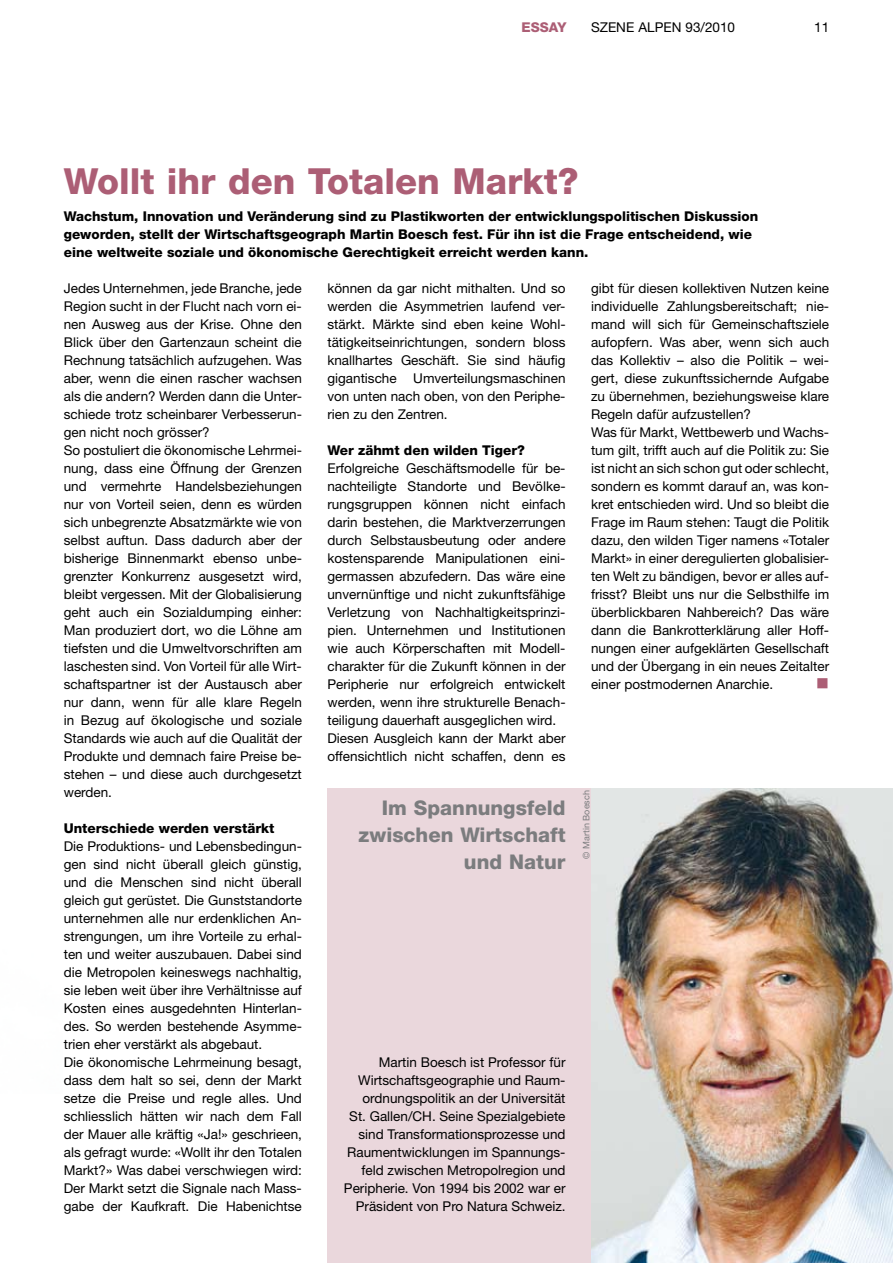
<style>
.page{position:relative;width:893px;height:1263px;background:#fff}
.page>*{position:absolute;margin:0;border:0;box-sizing:border-box;transform-origin:0 0}
.t1{font:800 36px "Helvetica Neue LT";color:#ac5e75}
.t2{font:800 20.25px/27px "Helvetica Neue LT";color:#7b7c7e;text-align:right}
.t3{font:13.5px/18px "Helvetica Neue LT";color:#000}
.t4{font:800 13.5px/18px "Helvetica Neue LT";color:#000}
.t5{font:800 13.5px "Helvetica Neue LT";color:#ac5e75}
.t6{font:9px "Helvetica Neue LT";color:#7b7c7e}
</style>
<div class="page">
<div style="left:327px;top:788px;width:566px;height:475px;background:#ead7dc"></div>
<img style="left:591px;top:788px;width:302px;height:475px">
<p class="t5" style="left:522px;top:19px;width:46px">ESSAY</p>
<p class="t3" style="left:591px;top:18px;width:146px">SZENE ALPEN 93/2010</p>
<p class="t3" style="left:814px;top:18px;width:17px">11</p>
<h1 class="t1" style="left:64px;top:160px;width:516px">Wollt ihr den Totalen Markt?</h1>
<p class="t4" style="left:64px;top:207px;width:696px">Wachstum, Innovation und Veränderung sind zu Plastikworten der entwicklungspolitischen Diskussion geworden, stellt der Wirtschaftsgeograph Martin Boesch fest. Für ihn ist die Frage entscheidend, wie eine weltweite soziale und ökonomische Gerechtigkeit erreicht werden kann.</p>
<p class="t3" style="left:591px;top:279px;width:240px">gibt für diesen kollektiven Nutzen keine individuelle Zahlungsbereitschaft; nie&shy;mand will sich für Gemeinschaftsziele aufopfern. Was aber, wenn sich auch das Kollektiv – also die Politik – wei&shy;gert, diese zukunftssichernde Aufgabe zu übernehmen, beziehungsweise klare Regeln dafür aufzustellen?<br>Was für Markt, Wettbewerb und Wachs&shy;tum gilt, trifft auch auf die Politik zu: Sie ist nicht an sich schon gut oder schlecht, sondern es kommt darauf an, was kon&shy;kret entschieden wird. Und so bleibt die Frage im Raum stehen: Taugt die Politik dazu, den wilden Tiger namens «Totaler Markt» in einer deregulierten globalisier&shy;ten Welt zu bändigen, bevor er alles auf&shy;frisst? Bleibt uns nur die Selbsthilfe im überblickbaren Nahbereich? Das wäre dann die Bankrotterklärung aller Hoff&shy;nungen einer aufgeklärten Gesellschaft und der Übergang in ein neues Zeitalter einer postmodernen Anarchie.</p>
<p class="t3" style="left:327px;top:279px;width:240px;text-align:justify">können da gar nicht mithalten. Und so werden die Asymmetrien laufend ver&shy;stärkt. Märkte sind eben keine Wohl&shy;tätigkeitseinrichtungen, sondern bloss knallhartes Geschäft. Sie sind häufig gigantische Umverteilungsmaschinen von unten nach oben, von den Periphe&shy;rien zu den Zentren.</p>
<p class="t4" style="left:327px;top:441px;width:199px">Wer zähmt den wilden Tiger?</p>
<p class="t3" style="left:327px;top:459px;width:240px">Erfolgreiche Geschäftsmodelle für be&shy;nachteiligte Standorte und Bevölke&shy;rungsgruppen können nicht einfach darin bestehen, die Marktverzerrungen durch Selbstausbeutung oder andere kostensparende Manipulationen eini&shy;germassen abzufedern. Das wäre eine unvernünftige und nicht zukunftsfähige Verletzung von Nachhaltigkeitsprinzi&shy;pien. Unternehmen und Institutionen wie auch Körperschaften mit Modell&shy;charakter für die Zukunft können in der Peripherie nur erfolgreich entwickelt werden, wenn ihre strukturelle Benach&shy;teiligung dauerhaft ausgeglichen wird.<br>Diesen Ausgleich kann der Markt aber offensichtlich nicht schaffen, denn es</p>
<p class="t3" style="left:64px;top:279px;width:240px">Jedes Unternehmen, jede Branche, jede Region sucht in der Flucht nach vorn ei&shy;nen Ausweg aus der Krise. Ohne den Blick über den Gartenzaun scheint die Rechnung tatsächlich aufzugehen. Was aber, wenn die einen rascher wachsen als die andern? Werden dann die Unter&shy;schiede trotz scheinbarer Verbesserun&shy;gen nicht noch grösser?<br>So postuliert die ökonomische Lehrmei&shy;nung, dass eine Öffnung der Grenzen und vermehrte Handelsbeziehungen nur von Vorteil seien, denn es würden sich unbegrenzte Absatzmärkte wie von selbst auftun. Dass dadurch aber der bisherige Binnenmarkt ebenso unbe&shy;grenzter Konkurrenz ausgesetzt wird, bleibt vergessen. Mit der Globalisierung geht auch ein Sozialdumping einher:<br>Man produziert dort, wo die Löhne am tiefsten und die Umweltvorschriften am laschesten sind. Von Vorteil für alle Wirt&shy;schaftspartner ist der Austausch aber nur dann, wenn für alle klare Regeln in Bezug auf ökologische und soziale Standards wie auch auf die Qualität der Produkte und demnach faire Preise be&shy;stehen – und diese auch durchgesetzt werden.</p>
<p class="t4" style="left:64px;top:819px;width:212px">Unterschiede werden verstärkt</p>
<p class="t3" style="left:64px;top:837px;width:240px">Die Produktions- und Lebensbedingun&shy;gen sind nicht überall gleich günstig, und die Menschen sind nicht überall gleich gut gerüstet. Die Gunststandorte unternehmen alle nur erdenklichen An&shy;strengungen, um ihre Vorteile zu erhal&shy;ten und weiter auszubauen. Dabei sind die Metropolen keineswegs nachhaltig, sie leben weit über ihre Verhältnisse auf Kosten eines ausgedehnten Hinterlan&shy;des. So werden bestehende Asymme&shy;trien eher verstärkt als abgebaut.<br>Die ökonomische Lehrmeinung besagt, dass dem halt so sei, denn der Markt setze die Preise und regle alles. Und schliesslich hätten wir nach dem Fall der Mauer alle kräftig «Ja!» geschrieen, als gefragt wurde: «Wollt ihr den Totalen Markt?» Was dabei verschwiegen wird:<br>Der Markt setzt die Signale nach Mass&shy;gabe der Kaufkraft. Die Habenichtse</p>
<p class="t6" style="left:581px;top:859px;width:70px;rotate:-90deg">© Martin Boesch</p>
<h2 class="t2" style="left:359px;top:794px;width:208px">Im Spannungsfeld zwischen Wirtschaft und Natur</h2>
<p class="t3" style="left:344px;top:1053px;width:223px;text-align:right">Martin Boesch ist Professor für Wirtschaftsgeographie und Raum&shy;ordnungspolitik an der Universität St. Gallen/CH. Seine Spezialgebiete sind Transformationsprozesse und Raumentwicklungen im Spannungs&shy;feld zwischen Metropolregion und Peripherie. Von 1994 bis 2002 war er Präsident von Pro Natura Schweiz.</p>
</div>
